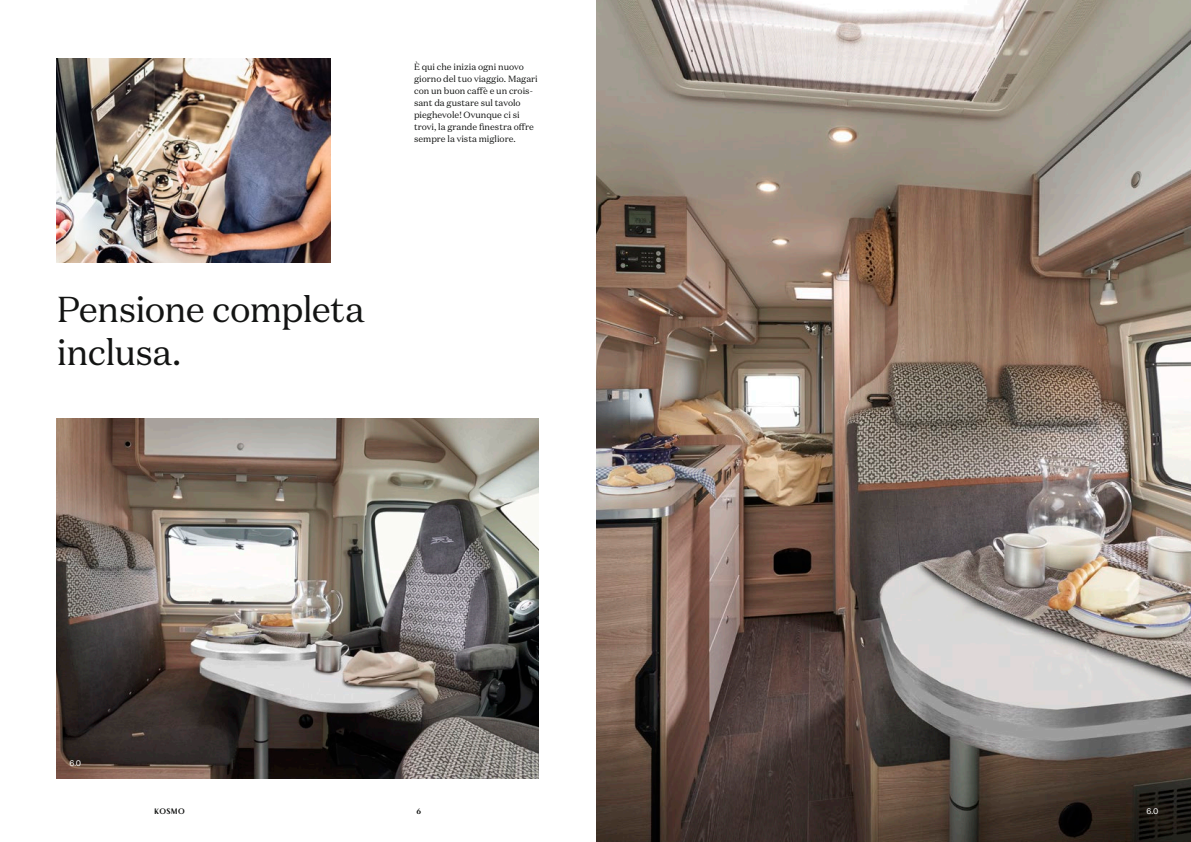
<style>
.page{position:relative;width:1191px;height:842px;background:#fff}
.page>*{position:absolute;margin:0;border:0;box-sizing:border-box;transform-origin:0 0}
.t1{font:36px/43.2px "Domaine Text";letter-spacing:-.025em;color:#131413}
.t2{font:9px/12px "Domaine Text";color:#131413}
.t3{font:8px "Laika";letter-spacing:.04em;color:#131413}
.t4{font:8px "N Haas Grotesk TX Std 55 Rg";color:#fff}
</style>
<div class="page">
<img style="left:57px;top:58px;width:274px;height:204px">
<img style="left:57px;top:418px;width:482px;height:360px">
<img style="left:596px;top:0;width:595px;height:842px">
<p class="t2" style="left:414px;top:61px;width:125px">È qui che inizia ogni nuovo giorno del tuo viaggio. Magari con un buon caffè e un crois&shy;sant da gustare sul tavolo pieghevole! Ovunque ci si trovi, la grande finestra offre sempre la vista migliore.</p>
<h1 class="t1" style="left:57px;top:287px;width:309px">Pensione completa inclusa.</h1>
<p class="t4" style="left:69px;top:759px;width:13px">6.0</p>
<p class="t3" style="left:154px;top:806px;width:32px">KOSMO</p>
<p class="t3" style="left:416px;top:806px;width:6px">6</p>
<p class="t4" style="left:1146px;top:806px;width:13px">6.0</p>
</div>
